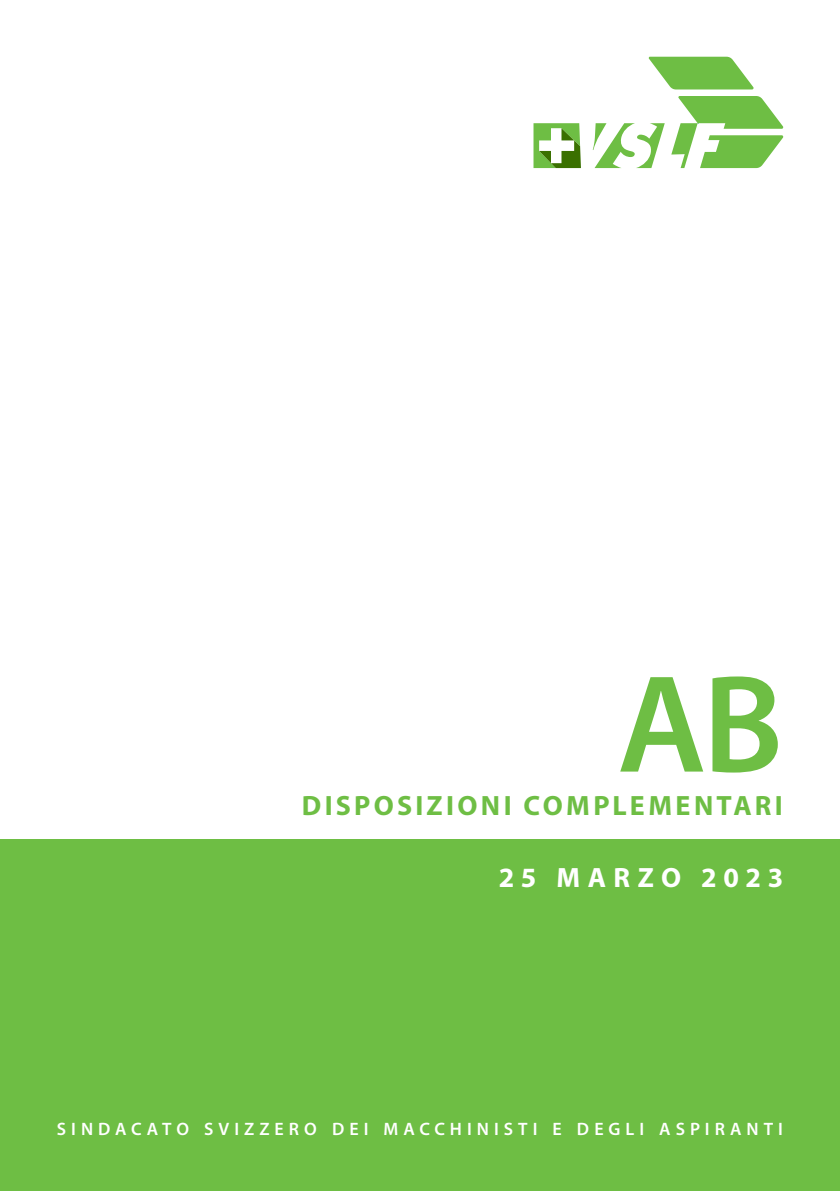
<style>
.page{position:relative;width:840px;height:1191px;background:#fff}
.page>*{position:absolute;margin:0;border:0;box-sizing:border-box;transform-origin:0 0}
.t1{font:600 140px "Myriad Pro";color:#6ebe44}
.t2{font:700 28px "Myriad Pro";letter-spacing:.115em;color:#6ebe44}
.t3{font:700 28px "Myriad Pro";letter-spacing:.245em;color:#fff}
.t4{font:600 18px "Myriad Pro";letter-spacing:.28em;color:#fff}
</style>
<div class="page">
<div style="left:0;top:839px;width:839px;height:352px;background:#6ebe44"></div>
<svg style="left:592px;top:123px;width:72px;height:45px"></svg>
<svg style="left:533px;top:123px;width:47px;height:45px"></svg>
<svg style="left:648px;top:57px;width:105px;height:32px"></svg>
<svg style="left:671px;top:96px;width:112px;height:72px"></svg>
<p class="t1" style="left:617px;top:635px;width:167px">AB</p>
<p class="t2" style="left:301px;top:787px;width:482px">DISPOSIZIONI COMPLEMENTARI</p>
<p class="t3" style="left:498px;top:859px;width:286px">25 MARZO 2023</p>
<p class="t4" style="left:57px;top:1117px;width:727px">SINDACATO SVIZZERO DEI MACCHINISTI E DEGLI ASPIRANTI</p>
</div>
